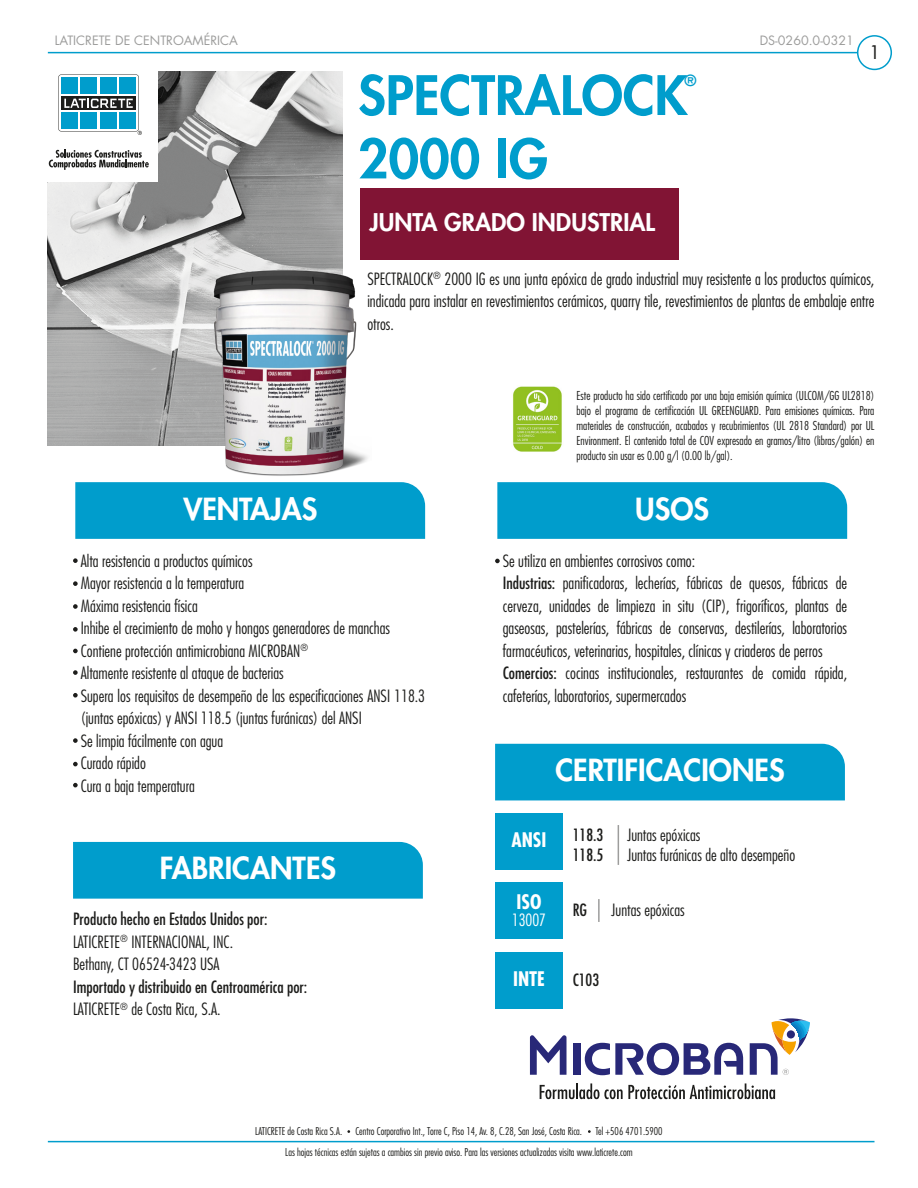
<style>
.page{position:relative;width:918px;height:1188px;background:#fff}
.page>*{position:absolute;margin:0;border:0;box-sizing:border-box;transform-origin:0 0}
.t1{font:800 52.8px/63.4px "Futura";color:#009dcc}
.t2{font:800 29.7px "Futura";color:#fff}
.t3{font:800 23.7px "Futura";color:#fff}
.t4{font:700 condensed 19.5px "Futura";color:#fff}
.t5{font:18.15px "Futura";color:#1d1d1b}
.t6{font:300 condensed 16.5px/22.5px "Futura";color:#1d1d1b}
.t7{font:condensed 16.5px/22.5px "Futura";color:#1d1d1b}
.t8{font:300 condensed 16.5px "Futura";color:#fff}
.t9{font:800 15px "Futura";color:#009dcc}
.t10{font:12.6px "Futura";color:#9d9d9c}
.t11{font:300 condensed 12px/15px "Futura";color:#1d1d1b;text-align:justify}
.t12{font:300 condensed 10.5px "Futura";color:#1d1d1b}
.s1{font-weight:400}
.s2{font-weight:300}
</style>
<div class="page">
<hr style="left:48px;top:52px;width:810px;height:1px;background:#009dcc">
<hr style="left:48px;top:1141px;width:826px;height:1px;background:#009dcc">
<div style="left:857px;top:35px;width:35px;height:35px;border:2px solid #009dcc;border-radius:50%"></div>
<img style="left:48px;top:72px;width:294px;height:373px">
<div style="left:75px;top:482px;width:350px;height:57px;background:#009dcc"></div>
<div style="left:497px;top:482px;width:350px;height:57px;background:#009dcc"></div>
<div style="left:495px;top:813px;width:68px;height:57px;background:#009dcc"></div>
<div style="left:495px;top:882px;width:68px;height:57px;background:#009dcc"></div>
<div style="left:73px;top:842px;width:350px;height:57px;background:#009dcc"></div>
<div style="left:495px;top:744px;width:350px;height:56px;background:#009dcc"></div>
<svg style="left:73px;top:558px;width:5px;height:5px"></svg>
<svg style="left:73px;top:581px;width:5px;height:5px"></svg>
<svg style="left:73px;top:627px;width:5px;height:5px"></svg>
<svg style="left:73px;top:649px;width:5px;height:4px"></svg>
<svg style="left:73px;top:604px;width:5px;height:5px"></svg>
<svg style="left:73px;top:670px;width:5px;height:5px"></svg>
<svg style="left:73px;top:693px;width:5px;height:5px"></svg>
<svg style="left:73px;top:738px;width:5px;height:5px"></svg>
<svg style="left:73px;top:762px;width:5px;height:4px"></svg>
<svg style="left:73px;top:783px;width:5px;height:4px"></svg>
<svg style="left:495px;top:559px;width:5px;height:4px"></svg>
<img style="left:513px;top:386px;width:49px;height:65px">
<hr style="left:618px;top:825px;width:1px;height:40px;background:#9d9d9c">
<hr style="left:598px;top:899px;width:2px;height:23px;background:#9d9d9c">
<div style="left:495px;top:952px;width:68px;height:56px;background:#009dcc"></div>
<div style="left:48px;top:72px;width:110px;height:110px;background:#fff"></div>
<svg style="left:58px;top:74px;width:84px;height:61px"></svg>
<svg style="left:49px;top:149px;width:100px;height:21px"></svg>
<div style="left:360px;top:188px;width:319px;height:72px;background:#811434"></div>
<div style="left:573px;top:1043px;width:7px;height:32px;background:#282878"></div>
<svg style="left:530px;top:1035px;width:37px;height:40px"></svg>
<svg style="left:585px;top:1043px;width:158px;height:32px"></svg>
<svg style="left:750px;top:1018px;width:60px;height:57px"></svg>
<svg style="left:540px;top:1083px;width:235px;height:16px"></svg>
<img style="left:199px;top:267px;width:169px;height:209px">
<p class="t10" style="left:55px;top:33px;width:185px">LATICRETE DE CENTROAMÉRICA</p>
<p class="t10" style="left:760px;top:33px;width:96px">DS-0260.0-0321</p>
<h1 class="t1" style="left:358px;top:64px;width:331px">SPECTRALOCK<br>2000 IG</h1>
<p class="t9" style="left:684px;top:71px;width:14px">®</p>
<h3 class="t3" style="left:370px;top:207px;width:287px">JUNTA GRADO INDUSTRIAL</h3>
<p class="t5" style="left:869px;top:41px;width:13px">1</p>
<p class="t6" style="left:367px;top:268px;width:509px;text-align:justify">SPECTRALOCK<sup>®</sup> 2000 IG es una junta epóxica de grado industrial muy resistente a los productos químicos, indicada para instalar en revestimientos cerámicos, quarry tile, revestimientos de plantas de embalaje entre otros.</p>
<p class="t11" style="left:577px;top:388px;width:299px">Este producto ha sido certificado por una baja emisión química (ULCOM/GG UL2818) bajo el programa de certificación UL GREENGUARD. Para emisiones químicas. Para materiales de construcción, acabados y recubrimientos (UL 2818 Standard) por UL Environment. El contenido total de COV expresado en gramos/litro (libras/galón) en producto sin usar es 0.00 g/l (0.00 lb/gal).</p>
<h2 class="t2" style="left:183px;top:490px;width:136px">VENTAJAS</h2>
<h2 class="t2" style="left:635px;top:490px;width:75px">USOS</h2>
<p class="t6" style="left:81px;top:549px;width:346px">Alta resistencia a productos químicos<br>Mayor resistencia a la temperatura<br>Máxima resistencia física<br>Inhibe el crecimiento de moho y hongos generadores de manchas Contiene protección antimicrobiana MICROBAN<sup>®<br></sup>Altamente resistente al ataque de bacterias<br>Supera los requisitos de desempeño de las especificaciones ANSI 118.3 (juntas epóxicas) y ANSI 118.5 (juntas furánicas) del ANSI<br>Se limpia fácilmente con agua<br>Curado rápido<br>Cura a baja temperatura</p>
<h2 class="t2" style="left:160px;top:850px;width:178px">FABRICANTES</h2>
<p class="t6" style="left:73px;top:908px;width:196px"><span class="s1">Producto hecho en Estados Unidos por:<br></span>LATICRETE<sup>®</sup> INTERNACIONAL, INC.<br>Bethany, CT 06524-3423 USA</p>
<p class="t7" style="left:73px;top:975px;width:236px">Importado y distribuido en Centroamérica por:<br><span class="s2">LATICRETE</span><sup>®</sup> <span class="s2">de Costa Rica, S.A.</span></p>
<p class="t6" style="left:503px;top:549px;width:346px">Se utiliza en ambientes corrosivos como:<br><span class="s1">Industrias:</span> panificadoras, lecherías, fábricas de quesos, fábricas de cerveza, unidades de limpieza in situ (CIP), frigoríficos, plantas de gaseosas, pastelerías, fábricas de conservas, destilerías, laboratorios farmacéuticos, veterinarias, hospitales, clínicas y criaderos de perros <span class="s1">Comercios:</span> cocinas institucionales, restaurantes de comida rápida, cafeterías, laboratorios, supermercados</p>
<h2 class="t2" style="left:555px;top:751px;width:231px">CERTIFICACIONES</h2>
<p class="t4" style="left:511px;top:828px;width:37px">ANSI</p>
<p class="t4" style="left:517px;top:890px;width:26px">ISO</p>
<p class="t8" style="left:512px;top:910px;width:36px">13007</p>
<p class="t7" style="left:573px;top:824px;width:32px">118.3</p>
<p class="t6" style="left:627px;top:824px;width:75px">Juntas epóxicas</p>
<p class="t7" style="left:573px;top:843px;width:32px">118.5</p>
<p class="t6" style="left:627px;top:843px;width:170px">Juntas furánicas de alto desempeño</p>
<p class="t7" style="left:573px;top:898px;width:16px">RG</p>
<p class="t6" style="left:611px;top:899px;width:75px">Juntas epóxicas</p>
<p class="t4" style="left:513px;top:967px;width:33px">INTE</p>
<p class="t7" style="left:573px;top:969px;width:28px">C103</p>
<p class="t12" style="left:255px;top:1125px;width:88px">LATICRETE de Costa Rica S.A.</p>
<p class="t12" style="left:355px;top:1125px;width:228px">Centro Corporativo Int., Torre C, Piso 14, Av. 8, C.28, San José, Costa Rica.</p>
<p class="t12" style="left:595px;top:1125px;width:69px">Tel +506 4701.5900</p>
<p class="t12" style="left:285px;top:1146px;width:349px">Las hojas técnicas están sujetas a cambios sin previo aviso. Para las versiones actualizadas visita www.laticrete.com</p>
</div>
